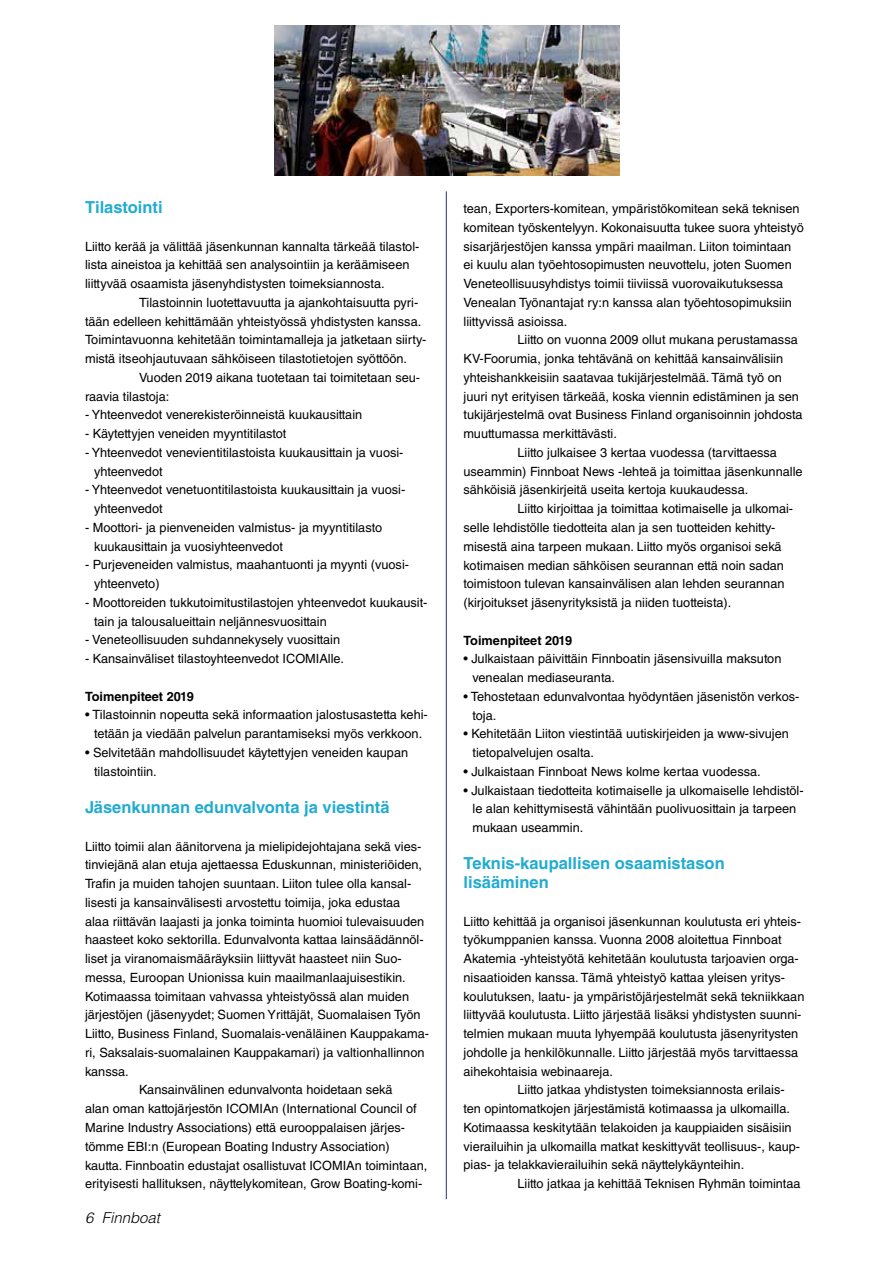
<style>
.page{position:relative;width:893px;height:1263px;background:#fff}
.page>*{position:absolute;margin:0;border:0;box-sizing:border-box;transform-origin:0 0}
.t1{font:700 16.5px/18.8px "Helvetica LT Std";color:#22acd0}
.t2{font:italic 300 15px "Helvetica LT Std";color:#000}
.t3{font:12.75px/18.8px "Helvetica LT Std";color:#000}
.t4{font:700 12.75px "Helvetica LT Std";color:#000}
</style>
<div class="page">
<img style="left:275px;top:26px;width:344px;height:150px">
<hr style="left:446px;top:191px;width:1px;height:1008px;background:#243285">
<p class="t1" style="left:85px;top:198px;width:79px">Tilastointi</p>
<p class="t3" style="left:85px;top:237px;width:336px">Liitto kerää ja välittää jäsenkunnan kannalta tärkeää tilastol-</p>
<p class="t3" style="left:85px;top:255px;width:326px">lista aineistoa ja kehittää sen analysointiin ja keräämiseen</p>
<p class="t3" style="left:85px;top:274px;width:301px">liittyvää osaamista jäsenyhdistysten toimeksiannosta.</p>
<p class="t3" style="left:139px;top:293px;width:281px">Tilastoinnin luotettavuutta ja ajankohtaisuutta pyri-</p>
<p class="t3" style="left:85px;top:312px;width:338px">tään edelleen kehittämään yhteistyössä yhdistysten kanssa.</p>
<p class="t3" style="left:85px;top:330px;width:343px">Toimintavuonna kehitetään toimintamalleja ja jatketaan siirty-</p>
<p class="t3" style="left:85px;top:349px;width:324px">mistä itseohjautuvaan sähköiseen tilastotietojen syöttöön.</p>
<p class="t3" style="left:139px;top:368px;width:283px">Vuoden 2019 aikana tuotetaan tai toimitetaan seu-</p>
<p class="t3" style="left:85px;top:387px;width:86px">raavia tilastoja:</p>
<p class="t3" style="left:85px;top:405px;width:279px">- Yhteenvedot venerekisteröinneistä kuukausittain</p>
<p class="t3" style="left:85px;top:424px;width:203px">- Käytettyjen veneiden myyntitilastot</p>
<p class="t3" style="left:94px;top:443px;width:311px;text-indent:-9px">- Yhteenvedot venevientitilastoista kuukausittain ja vuosi&shy;yhteenvedot</p>
<p class="t3" style="left:94px;top:480px;width:313px;text-indent:-9px">- Yhteenvedot venetuontitilastoista kuukausittain ja vuosi&shy;yhteenvedot</p>
<p class="t3" style="left:94px;top:518px;width:290px;text-indent:-9px">- Moottori- ja pienveneiden valmistus- ja myyntitilasto kuukausittain ja vuosiyhteenvedot</p>
<p class="t3" style="left:94px;top:555px;width:317px;text-indent:-9px">- Purjeveneiden valmistus, maahantuonti ja myynti (vuosi&shy;yhteenveto)</p>
<p class="t3" style="left:94px;top:593px;width:335px;text-indent:-9px">- Moottoreiden tukkutoimitustilastojen yhteenvedot kuukausit&shy;tain ja talousalueittain neljännesvuosittain</p>
<p class="t3" style="left:85px;top:630px;width:257px">- Veneteollisuuden suhdannekysely vuosittain</p>
<p class="t3" style="left:85px;top:649px;width:260px">- Kansainväliset tilastoyhteenvedot ICOMIAlle.</p>
<p class="t4" style="left:85px;top:688px;width:110px">Toimenpiteet 2019</p>
<p class="t3" style="left:85px;top:706px;width:344px;text-align:center">• Tilastoinnin nopeutta sekä informaation jalostusastetta kehi&shy;tetään ja viedään palvelun parantamiseksi myös verkkoon.</p>
<p class="t3" style="left:94px;top:743px;width:316px;text-indent:-9px">• Selvitetään mahdollisuudet käytettyjen veneiden kaupan tilastointiin.</p>
<p class="t1" style="left:85px;top:798px;width:306px">Jäsenkunnan edunvalvonta ja viestintä</p>
<p class="t3" style="left:85px;top:837px;width:338px">Liitto toimii alan äänitorvena ja mielipidejohtajana sekä vies-</p>
<p class="t3" style="left:85px;top:855px;width:339px">tinviejänä alan etuja ajettaessa Eduskunnan, ministeriöiden,</p>
<p class="t3" style="left:85px;top:874px;width:328px">Trafin ja muiden tahojen suuntaan. Liiton tulee olla kansal-</p>
<p class="t3" style="left:85px;top:893px;width:317px">lisesti ja kansainvälisesti arvostettu toimija, joka edustaa</p>
<p class="t3" style="left:85px;top:912px;width:341px">alaa riittävän laajasti ja jonka toiminta huomioi tulevaisuuden</p>
<p class="t3" style="left:85px;top:930px;width:340px">haasteet koko sektorilla. Edunvalvonta kattaa lainsäädännöl-</p>
<p class="t3" style="left:85px;top:949px;width:318px">liset ja viranomaismääräyksiin liittyvät haasteet niin Suo-</p>
<p class="t3" style="left:85px;top:968px;width:322px">messa, Euroopan Unionissa kuin maailmanlaajuisestikin.</p>
<p class="t3" style="left:85px;top:987px;width:326px">Kotimaassa toimitaan vahvassa yhteistyössä alan muiden</p>
<p class="t3" style="left:85px;top:1005px;width:337px">järjestöjen (jäsenyydet; Suomen Yrittäjät, Suomalaisen Työn</p>
<p class="t3" style="left:85px;top:1024px;width:346px">Liitto, Business Finland, Suomalais-venäläinen Kauppakama-</p>
<p class="t3" style="left:85px;top:1043px;width:341px">ri, Saksalais-suomalainen Kauppakamari) ja valtionhallinnon</p>
<p class="t3" style="left:85px;top:1062px;width:45px">kanssa.</p>
<p class="t3" style="left:139px;top:1080px;width:255px">Kansainvälinen edunvalvonta hoidetaan sekä</p>
<p class="t3" style="left:85px;top:1099px;width:333px">alan oman kattojärjestön ICOMIAn (International Council of</p>
<p class="t3" style="left:85px;top:1118px;width:322px">Marine Industry Associations) että eurooppalaisen järjes-</p>
<p class="t3" style="left:85px;top:1137px;width:306px">tömme EBI:n (European Boating Industry Association)</p>
<p class="t3" style="left:85px;top:1155px;width:344px">kautta. Finnboatin edustajat osallistuvat ICOMIAn toimintaan,</p>
<p class="t3" style="left:85px;top:1174px;width:339px">erityisesti hallituksen, näyttelykomitean, Grow Boating-komi-</p>
<p class="t2" style="left:85px;top:1208px;width:77px">6 Finnboat</p>
<p class="t3" style="left:463px;top:199px;width:338px">tean, Exporters-komitean, ympäristökomitean sekä teknisen</p>
<p class="t3" style="left:463px;top:218px;width:342px">komitean työskentelyyn. Kokonaisuutta tukee suora yhteistyö</p>
<p class="t3" style="left:463px;top:237px;width:329px">sisarjärjestöjen kanssa ympäri maailman. Liiton toimintaan</p>
<p class="t3" style="left:463px;top:255px;width:330px">ei kuulu alan työehtosopimusten neuvottelu, joten Suomen</p>
<p class="t3" style="left:463px;top:274px;width:321px">Veneteollisuusyhdistys toimii tiiviissä vuorovaikutuksessa</p>
<p class="t3" style="left:463px;top:293px;width:330px">Venealan Työnantajat ry:n kanssa alan työehtosopimuksiin</p>
<p class="t3" style="left:463px;top:312px;width:105px">liittyvissä asioissa.</p>
<p class="t3" style="left:517px;top:331px;width:282px">Liitto on vuonna 2009 ollut mukana perustamassa</p>
<p class="t3" style="left:463px;top:349px;width:321px">KV-Foorumia, jonka tehtävänä on kehittää kansainvälisiin</p>
<p class="t3" style="left:463px;top:368px;width:320px">yhteishankkeisiin saatavaa tukijärjestelmää. Tämä työ on</p>
<p class="t3" style="left:463px;top:387px;width:337px">juuri nyt erityisen tärkeää, koska viennin edistäminen ja sen</p>
<p class="t3" style="left:463px;top:406px;width:341px">tukijärjestelmä ovat Business Finland organisoinnin johdosta</p>
<p class="t3" style="left:463px;top:424px;width:155px">muuttumassa merkittävästi.</p>
<p class="t3" style="left:517px;top:443px;width:261px">Liitto julkaisee 3 kertaa vuodessa (tarvittaessa</p>
<p class="t3" style="left:463px;top:462px;width:341px">useammin) Finnboat News -lehteä ja toimittaa jäsenkunnalle</p>
<p class="t3" style="left:463px;top:481px;width:286px">sähköisiä jäsenkirjeitä useita kertoja kuukaudessa.</p>
<p class="t3" style="left:517px;top:499px;width:277px">Liitto kirjoittaa ja toimittaa kotimaiselle ja ulkomai-</p>
<p class="t3" style="left:463px;top:518px;width:313px">selle lehdistölle tiedotteita alan ja sen tuotteiden kehitty-</p>
<p class="t3" style="left:463px;top:537px;width:320px">misestä aina tarpeen mukaan. Liitto myös organisoi sekä</p>
<p class="t3" style="left:463px;top:556px;width:322px">kotimaisen median sähköisen seurannan että noin sadan</p>
<p class="t3" style="left:463px;top:574px;width:322px">toimistoon tulevan kansainvälisen alan lehden seurannan</p>
<p class="t3" style="left:463px;top:593px;width:269px">(kirjoitukset jäsenyrityksistä ja niiden tuotteista).</p>
<p class="t4" style="left:463px;top:632px;width:110px">Toimenpiteet 2019</p>
<p class="t3" style="left:472px;top:649px;width:310px;text-indent:-9px">• Julkaistaan päivittäin Finnboatin jäsensivuilla maksuton venealan mediaseuranta.</p>
<p class="t3" style="left:472px;top:687px;width:328px;text-indent:-9px">• Tehostetaan edunvalvontaa hyödyntäen jäsenistön verkos&shy;toja.</p>
<p class="t3" style="left:472px;top:724px;width:318px;text-indent:-9px">• Kehitetään Liiton viestintää uutiskirjeiden ja www-sivujen tietopalvelujen osalta.</p>
<p class="t3" style="left:463px;top:762px;width:299px">• Julkaistaan Finnboat News kolme kertaa vuodessa.</p>
<p class="t3" style="left:472px;top:781px;width:333px;text-indent:-9px">• Julkaistaan tiedotteita kotimaiselle ja ulkomaiselle lehdistöl&shy;le alan kehittymisestä vähintään puolivuosittain ja tarpeen mukaan useammin.</p>
<p class="t1" style="left:463px;top:854px;width:263px">Teknis-kaupallisen osaamistason lisääminen</p>
<p class="t3" style="left:463px;top:912px;width:339px">Liitto kehittää ja organisoi jäsenkunnan koulutusta eri yhteis-</p>
<p class="t3" style="left:463px;top:930px;width:320px">työkumppanien kanssa. Vuonna 2008 aloitettua Finnboat</p>
<p class="t3" style="left:463px;top:949px;width:337px">Akatemia -yhteistyötä kehitetään koulutusta tarjoavien orga-</p>
<p class="t3" style="left:463px;top:968px;width:323px">nisaatioiden kanssa. Tämä yhteistyö kattaa yleisen yritys-</p>
<p class="t3" style="left:463px;top:987px;width:342px">koulutuksen, laatu- ja ympäristöjärjestelmät sekä tekniikkaan</p>
<p class="t3" style="left:463px;top:1005px;width:339px">liittyvää koulutusta. Liitto järjestää lisäksi yhdistysten suunni-</p>
<p class="t3" style="left:463px;top:1024px;width:336px">telmien mukaan muuta lyhyempää koulutusta jäsenyritysten</p>
<p class="t3" style="left:463px;top:1043px;width:336px">johdolle ja henkilökunnalle. Liitto järjestää myös tarvittaessa</p>
<p class="t3" style="left:463px;top:1062px;width:151px">aihekohtaisia webinaareja.</p>
<p class="t3" style="left:517px;top:1080px;width:269px">Liitto jatkaa yhdistysten toimeksiannosta erilais-</p>
<p class="t3" style="left:463px;top:1099px;width:328px">ten opintomatkojen järjestämistä kotimaassa ja ulkomailla.</p>
<p class="t3" style="left:463px;top:1118px;width:330px">Kotimaassa keskitytään telakoiden ja kauppiaiden sisäisiin</p>
<p class="t3" style="left:463px;top:1137px;width:338px">vierailuihin ja ulkomailla matkat keskittyvät teollisuus-, kaup-</p>
<p class="t3" style="left:463px;top:1155px;width:282px">pias- ja telakkavierailuihin sekä näyttelykäynteihin.</p>
<p class="t3" style="left:517px;top:1174px;width:285px">Liitto jatkaa ja kehittää Teknisen Ryhmän toimintaa</p>
</div>
